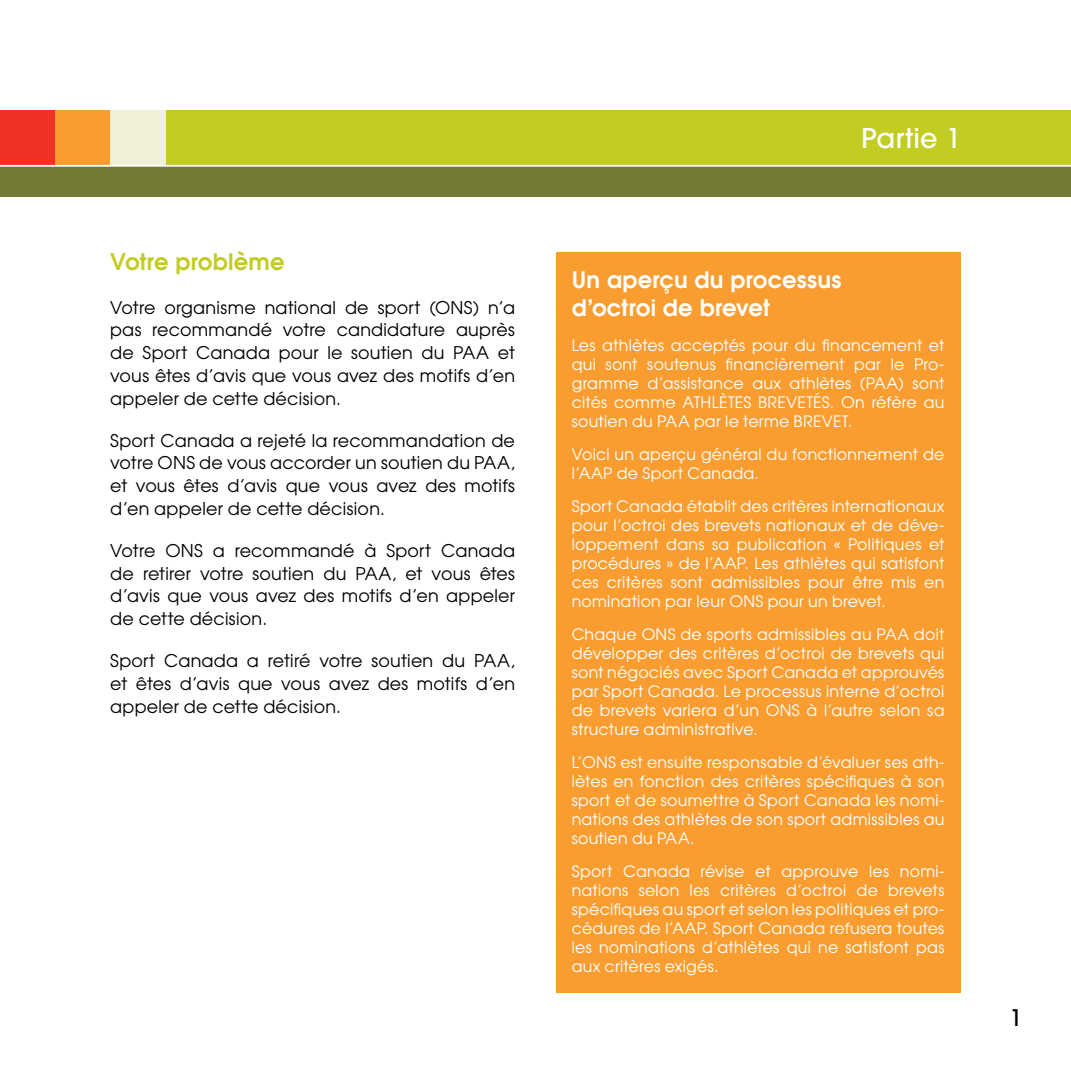
<style>
.page{position:relative;width:1071px;height:1071px;background:#fff}
.page>*{position:absolute;margin:0;border:0;box-sizing:border-box;transform-origin:0 0}
.t1{font:500 27.12px "Avant Garde";letter-spacing:.015em;color:#fff}
.t2{font:600 22.75px/28px "Avant Garde";letter-spacing:.01em;color:#fff}
.t3{font:600 22.75px "Avant Garde";letter-spacing:.01em;color:#c2cd23}
.t4{font:500 22.75px "Avant Garde";color:#000}
.t5{font:17.5px/22.8px "Avant Garde";letter-spacing:.015em;color:#000;text-align:justify}
.t6{font:15.75px/19.1px "Avant Garde";letter-spacing:.02em;color:#fff;text-align:justify}
</style>
<div class="page">
<div style="left:556px;top:252px;width:405px;height:740px;background:#f99d31"></div>
<div style="left:0;top:110px;width:1071px;height:55px;background:#c2cd23"></div>
<div style="left:0;top:165px;width:1071px;height:32px;background:#737a35"></div>
<div style="left:0;top:110px;width:55px;height:55px;background:#ee3224"></div>
<div style="left:55px;top:110px;width:55px;height:55px;background:#f99d31"></div>
<div style="left:110px;top:110px;width:55px;height:55px;background:#f0f0d9"></div>
<hr style="left:0;top:165px;width:1071px;height:2px;background:#fff">
<h2 class="t3" style="left:110px;top:247px;width:176px">Votre problème</h2>
<p class="t5" style="left:110px;top:295px;width:406px">Votre organisme national de sport (ONS) n’a pas recommandé votre candidature auprès de Sport Canada pour le soutien du PAA et vous êtes d’avis que vous avez des motifs d’en appeler de cette décision.</p>
<p class="t5" style="left:110px;top:428px;width:406px">Sport Canada a rejeté la recommandation de votre ONS de vous accorder un soutien du PAA, et vous êtes d’avis que vous avez des motifs d’en appeler de cette décision.</p>
<p class="t5" style="left:110px;top:539px;width:406px">Votre ONS a recommandé à Sport Canada de retirer votre soutien du PAA, et vous êtes d’avis que vous avez des motifs d’en appeler de cette décision.</p>
<p class="t5" style="left:110px;top:649px;width:406px">Sport Canada a retiré votre soutien du PAA, et êtes d’avis que vous avez des motifs d’en appeler de cette décision.</p>
<h1 class="t1" style="left:861px;top:122px;width:101px">Partie 1</h1>
<h2 class="t2" style="left:572px;top:265px;width:271px">Un aperçu du processus d’octroi de brevet</h2>
<p class="t6" style="left:572px;top:335px;width:374px">Les athlètes acceptés pour du financement et qui sont soutenus financièrement par le Pro&shy;gramme d’assistance aux athlètes (PAA) sont cités comme ATHLÈTES BREVETÉS. On réfère au soutien du PAA par le terme BREVET.</p>
<p class="t6" style="left:572px;top:444px;width:374px">Voici un aperçu général du fonctionnement de l’AAP de Sport Canada.</p>
<p class="t6" style="left:572px;top:496px;width:374px">Sport Canada établit des critères internationaux pour l’octroi des brevets nationaux et de déve&shy;loppement dans sa publication « Politiques et procédures » de l’AAP. Les athlètes qui satisfont ces critères sont admissibles pour être mis en nomination par leur ONS pour un brevet.</p>
<p class="t6" style="left:572px;top:624px;width:374px">Chaque ONS de sports admissibles au PAA doit développer des critères d’octroi de brevets qui sont négociés avec Sport Canada et approuvés par Sport Canada. Le processus interne d’octroi de brevets variera d’un ONS à l’autre selon sa structure administrative.</p>
<p class="t6" style="left:572px;top:753px;width:374px">L’ONS est ensuite responsable d’évaluer ses ath&shy;lètes en fonction des critères spécifiques à son sport et de soumettre à Sport Canada les nomi&shy;nations des athlètes de son sport admissibles au soutien du PAA.</p>
<p class="t6" style="left:572px;top:862px;width:374px">Sport Canada révise et approuve les nomi&shy;nations selon les critères d’octroi de brevets spécifiques au sport et selon les politiques et pro&shy;cédures de l’AAP. Sport Canada refusera toutes les nominations d’athlètes qui ne satisfont pas aux critères exigés.</p>
<h2 class="t4" style="left:1010px;top:1004px;width:14px">1</h2>
</div>
